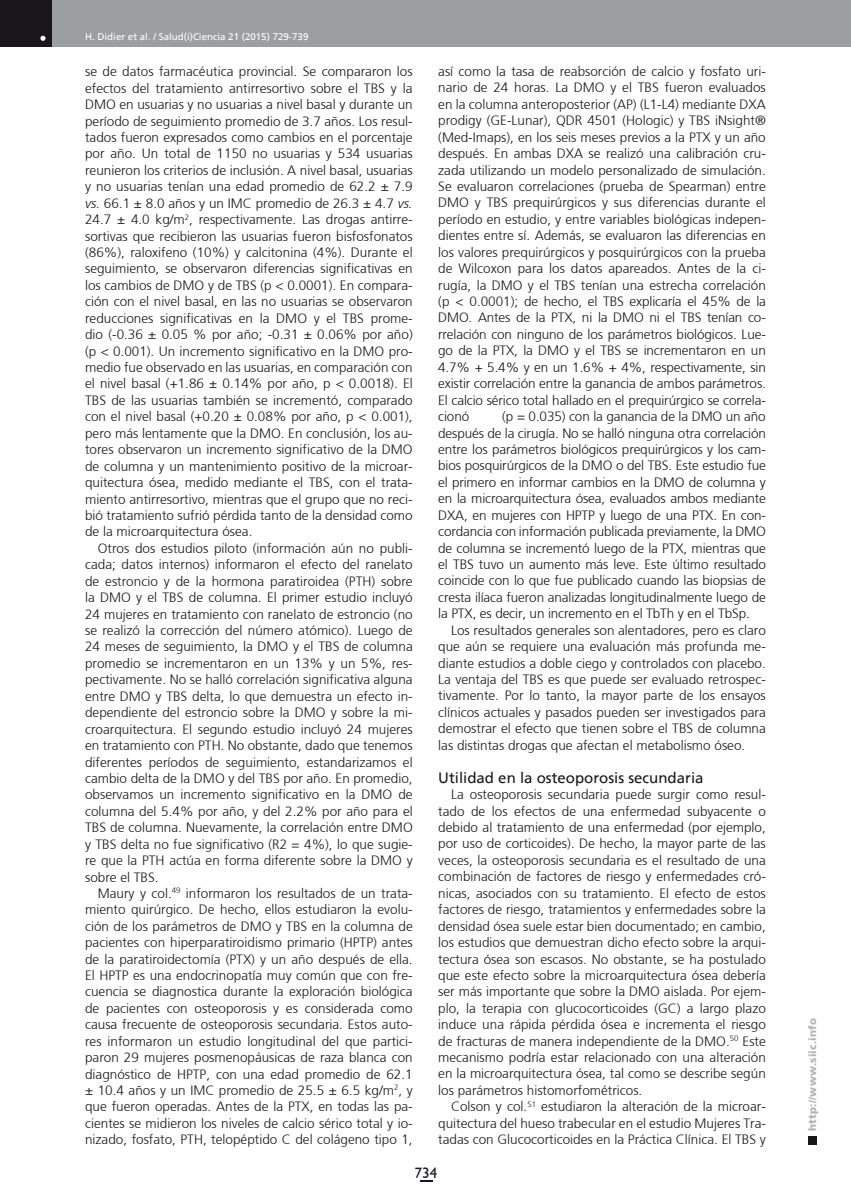
<style>
.page{position:relative;width:851px;height:1191px;background:#fff}
.page>*{position:absolute;margin:0;border:0;box-sizing:border-box;transform-origin:0 0}
.t1{font:15px "Frutiger";color:#1a171c}
.t2{font:15px "Humanist 521 BT";color:#1a171c}
.t3{font:300 13.5px/16.5px "Frutiger";color:#1a171c;text-align:justify}
.t4{font:900 10.5px "Frutiger";letter-spacing:.015em;color:#b1b3b4}
.t5{font:9.75px "Frutiger";color:#fff}
.s1{font-style:italic}
</style>
<div class="page">
<div style="left:808px;top:1135px;width:8px;height:9px;background:#1a171c"></div>
<div style="left:0;top:0;width:850px;height:47px;background:#9d9ea0"></div>
<div style="left:0;top:0;width:51px;height:47px;background:#1a171c"></div>
<svg style="left:40px;top:36px;width:5px;height:5px"></svg>
<svg style="left:420px;top:1180px;width:12px;height:1px"></svg>
<p class="t5" style="left:85px;top:31px;width:225px">H. Didier et al. / Salud(i)Ciencia 21 (2015) 729-739</p>
<p class="t3" style="left:85px;top:63px;width:329px">se de datos farmacéutica provincial. Se compararon los efectos del tratamiento antirresortivo sobre el TBS y la DMO en usuarias y no usuarias a nivel basal y durante un período de seguimiento promedio de 3.7 años. Los resul&shy;tados fueron expresados como cambios en el porcentaje por año. Un total de 1150 no usuarias y 534 usuarias reunieron los criterios de inclusión. A nivel basal, usuarias y no usuarias tenían una edad promedio de 62.2 ± 7.9 <span class="s1">vs.</span> 66.1 ± 8.0 años y un IMC promedio de 26.3 ± 4.7 <span class="s1">vs.<br></span>24.7 ± 4.0 kg/m<sup>2</sup>, respectivamente. Las drogas antirre&shy;sortivas que recibieron las usuarias fueron bisfosfonatos (86%), raloxifeno (10%) y calcitonina (4%). Durante el seguimiento, se observaron diferencias significativas en los cambios de DMO y de TBS (p &lt; 0.0001). En compara&shy;ción con el nivel basal, en las no usuarias se observaron reducciones significativas en la DMO y el TBS prome&shy;dio (-0.36 ± 0.05 % por año; -0.31 ± 0.06% por año) (p &lt; 0.001). Un incremento significativo en la DMO pro&shy;medio fue observado en las usuarias, en comparación con el nivel basal (+1.86 ± 0.14% por año, p &lt; 0.0018). El TBS de las usuarias también se incrementó, comparado con el nivel basal (+0.20 ± 0.08% por año, p &lt; 0.001), pero más lentamente que la DMO. En conclusión, los au&shy;tores observaron un incremento significativo de la DMO de columna y un mantenimiento positivo de la microar&shy;quitectura ósea, medido mediante el TBS, con el trata&shy;miento antirresortivo, mientras que el grupo que no reci&shy;bió tratamiento sufrió pérdida tanto de la densidad como de la microarquitectura ósea.</p>
<p class="t3" style="left:85px;top:540px;width:329px;text-indent:13px">Otros dos estudios piloto (información aún no publi&shy;cada; datos internos) informaron el efecto del ranelato de estroncio y de la hormona paratiroidea (PTH) sobre la DMO y el TBS de columna. El primer estudio incluyó 24 mujeres en tratamiento con ranelato de estroncio (no se realizó la corrección del número atómico). Luego de 24 meses de seguimiento, la DMO y el TBS de columna promedio se incrementaron en un 13% y un 5%, res&shy;pectivamente. No se halló correlación significativa alguna entre DMO y TBS delta, lo que demuestra un efecto in&shy;dependiente del estroncio sobre la DMO y sobre la mi&shy;croarquitectura. El segundo estudio incluyó 24 mujeres en tratamiento con PTH. No obstante, dado que tenemos diferentes períodos de seguimiento, estandarizamos el cambio delta de la DMO y del TBS por año. En promedio, observamos un incremento significativo en la DMO de columna del 5.4% por año, y del 2.2% por año para el TBS de columna. Nuevamente, la correlación entre DMO y TBS delta no fue significativo (R2 = 4%), lo que sugie&shy;re que la PTH actúa en forma diferente sobre la DMO y sobre el TBS.</p>
<p class="t3" style="left:85px;top:885px;width:329px;text-indent:13px">Maury y col.<sup>49</sup> informaron los resultados de un trata&shy;miento quirúrgico. De hecho, ellos estudiaron la evolu&shy;ción de los parámetros de DMO y TBS en la columna de pacientes con hiperparatiroidismo primario (HPTP) antes de la paratiroidectomía (PTX) y un año después de ella.<br>El HPTP es una endocrinopatía muy común que con fre&shy;cuencia se diagnostica durante la exploración biológica de pacientes con osteoporosis y es considerada como causa frecuente de osteoporosis secundaria. Estos auto&shy;res informaron un estudio longitudinal del que partici&shy;paron 29 mujeres posmenopáusicas de raza blanca con diagnóstico de HPTP, con una edad promedio de 62.1 ± 10.4 años y un IMC promedio de 25.5 ± 6.5 kg/m<sup>2</sup>, y que fueron operadas. Antes de la PTX, en todas las pa&shy;cientes se midieron los niveles de calcio sérico total y io&shy;nizado, fosfato, PTH, telopéptido C del colágeno tipo 1,</p>
<p class="t3" style="left:438px;top:63px;width:329px">así como la tasa de reabsorción de calcio y fosfato uri&shy;nario de 24 horas. La DMO y el TBS fueron evaluados en la columna anteroposterior (AP) (L1-L4) mediante DXA prodigy (GE-Lunar), QDR 4501 (Hologic) y TBS iNsight® (Med-Imaps), en los seis meses previos a la PTX y un año después. En ambas DXA se realizó una calibración cru&shy;zada utilizando un modelo personalizado de simulación.<br>Se evaluaron correlaciones (prueba de Spearman) entre DMO y TBS prequirúrgicos y sus diferencias durante el período en estudio, y entre variables biológicas indepen&shy;dientes entre sí. Además, se evaluaron las diferencias en los valores prequirúrgicos y posquirúrgicos con la prueba de Wilcoxon para los datos apareados. Antes de la ci&shy;rugía, la DMO y el TBS tenían una estrecha correlación (p &lt; 0.0001); de hecho, el TBS explicaría el 45% de la DMO. Antes de la PTX, ni la DMO ni el TBS tenían co&shy;rrelación con ninguno de los parámetros biológicos. Lue&shy;go de la PTX, la DMO y el TBS se incrementaron en un 4.7% + 5.4% y en un 1.6% + 4%, respectivamente, sin existir correlación entre la ganancia de ambos parámetros.<br>El calcio sérico total hallado en el prequirúrgico se correla&shy;cionó</p>
<p class="t3" style="left:438px;top:408px;width:329px;text-indent:64px">(p = 0.035) con la ganancia de la DMO un año después de la cirugía. No se halló ninguna otra correlación entre los parámetros biológicos prequirúrgicos y los cam&shy;bios posquirúrgicos de la DMO o del TBS. Este estudio fue el primero en informar cambios en la DMO de columna y en la microarquitectura ósea, evaluados ambos mediante DXA, en mujeres con HPTP y luego de una PTX. En con&shy;cordancia con información publicada previamente, la DMO de columna se incrementó luego de la PTX, mientras que el TBS tuvo un aumento más leve. Este último resultado coincide con lo que fue publicado cuando las biopsias de cresta ilíaca fueron analizadas longitudinalmente luego de la PTX, es decir, un incremento en el TbTh y en el TbSp.</p>
<p class="t3" style="left:438px;top:622px;width:329px;text-indent:13px">Los resultados generales son alentadores, pero es claro que aún se requiere una evaluación más profunda me&shy;diante estudios a doble ciego y controlados con placebo.<br>La ventaja del TBS es que puede ser evaluado retrospec&shy;tivamente. Por lo tanto, la mayor parte de los ensayos clínicos actuales y pasados pueden ser investigados para demostrar el efecto que tienen sobre el TBS de columna las distintas drogas que afectan el metabolismo óseo.</p>
<p class="t1" style="left:438px;top:768px;width:267px">Utilidad en la osteoporosis secundaria</p>
<p class="t3" style="left:438px;top:786px;width:329px;text-indent:13px">La osteoporosis secundaria puede surgir como resul&shy;tado de los efectos de una enfermedad subyacente o debido al tratamiento de una enfermedad (por ejemplo, por uso de corticoides). De hecho, la mayor parte de las veces, la osteoporosis secundaria es el resultado de una combinación de factores de riesgo y enfermedades cró&shy;nicas, asociados con su tratamiento. El efecto de estos factores de riesgo, tratamientos y enfermedades sobre la densidad ósea suele estar bien documentado; en cambio, los estudios que demuestran dicho efecto sobre la arqui&shy;tectura ósea son escasos. No obstante, se ha postulado que este efecto sobre la microarquitectura ósea debería ser más importante que sobre la DMO aislada. Por ejem&shy;plo, la terapia con glucocorticoides (GC) a largo plazo induce una rápida pérdida ósea e incrementa el riesgo de fracturas de manera independiente de la DMO.<sup>50</sup> Este mecanismo podría estar relacionado con una alteración en la microarquitectura ósea, tal como se describe según los parámetros histomorfométricos.</p>
<p class="t3" style="left:438px;top:1098px;width:329px;text-indent:13px">Colson y col.<sup>51</sup> estudiaron la alteración de la microar&shy;quitectura del hueso trabecular en el estudio Mujeres Tra&shy;tadas con Glucocorticoides en la Práctica Clínica. El TBS y</p>
<p class="t2" style="left:414px;top:1163px;width:24px">734</p>
<p class="t4" style="left:806px;top:1130px;width:114px;rotate:-90deg">http://www.siic.info</p>
</div>
